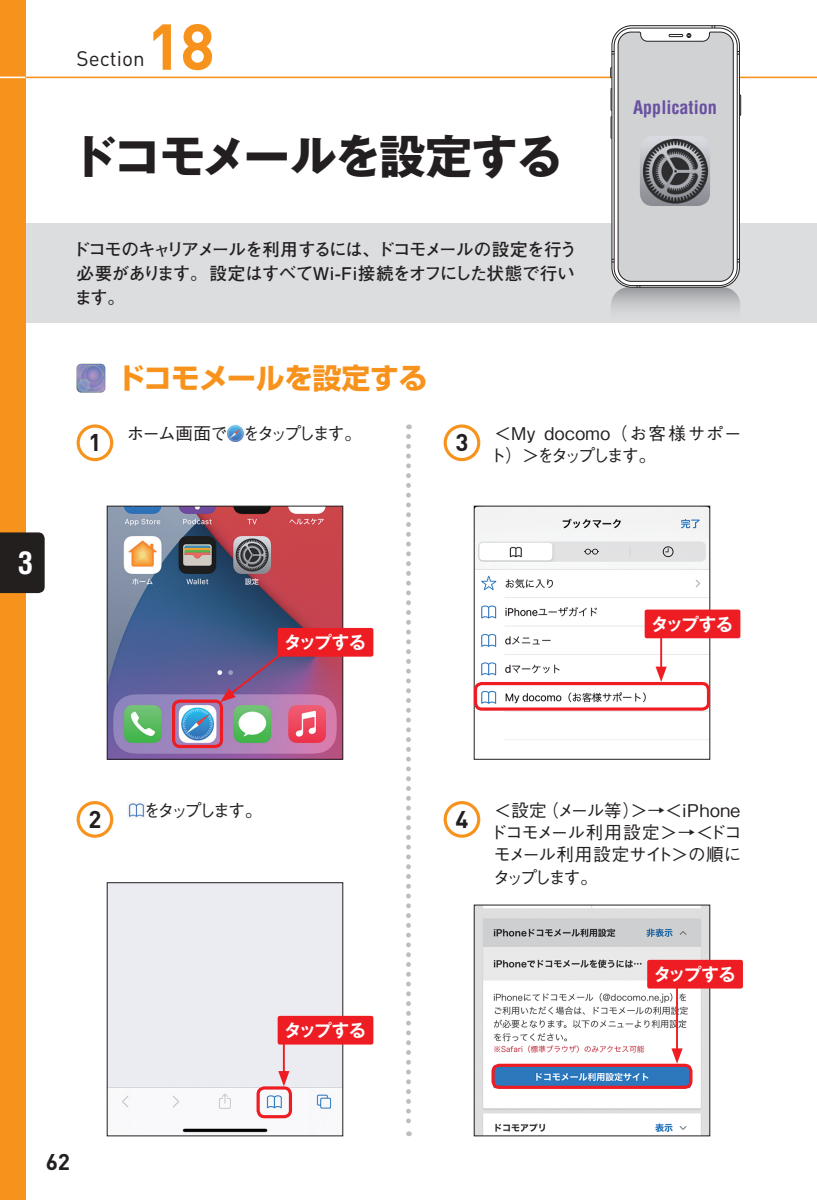
<style>
.page{position:relative;width:817px;height:1200px;background:#fff}
.page>*{position:absolute;margin:0;border:0;box-sizing:border-box;transform-origin:0 0}
.t1{font:700 63.68px "DIN";color:#f7931d}
.t2{font:700 46.35px "Gothic MB101 Pro";letter-spacing:-.035em;color:#231f20}
.t3{font:700 condensed 30.38px "Helvetica";color:#fff}
.t4{font:700 28.8px "Shin Go Pro";letter-spacing:-.01em;color:#f7931d}
.t5{font:700 23.85px "DIN";color:#231f20}
.t6{font:700 22.5px "DIN";color:#231f20}
.t7{font:20.7px "DIN";color:#231f20}
.t8{font:700 condensed 18.22px "Helvetica";color:#6850a1}
.t9{font:700 17.55px/23.8px "Futo Go B101 Pro";letter-spacing:-.035em;color:#231f20;text-align:justify}
.t10{font:500 17.55px/22.3px "Gothic BBB Pro";letter-spacing:-.08em;color:#231f20;text-align:justify}
.t11{font:500 17.55px/22.3px "Gothic BBB Pro";letter-spacing:.03em;color:#231f20}
.t12{font:700 17.55px "Gothic MB101 Pro De";letter-spacing:-.065em;color:#fff}
.t13{font:500 17.55px "Gothic BBB Pro";letter-spacing:-.15em;color:#231f20}
.t14{font:500 17.55px "Gothic BBB Pro";letter-spacing:-.195em;color:#231f20}
</style>
<div class="page">
<div style="left:0;top:223px;width:816px;height:99px;background:#dcdddf"></div>
<hr style="left:0;top:77px;width:816px;height:1px;background:#f7931d">
<svg style="left:406px;top:436px;width:5px;height:699px"></svg>
<svg style="left:609px;top:26px;width:132px;height:284px"></svg>
<img style="left:109px;top:507px;width:232px;height:250px">
<div style="left:107px;top:505px;width:236px;height:254px;border:1px solid #231f20"></div>
<img style="left:109px;top:884px;width:232px;height:249px">
<img style="left:476px;top:507px;width:232px;height:233px">
<img style="left:476px;top:906px;width:232px;height:227px">
<div style="left:474px;top:904px;width:236px;height:231px;border:1px solid #231f20"></div>
<img style="left:639px;top:136px;width:71px;height:70px">
<hr style="left:283px;top:1022px;width:2px;height:52px;background:#ee1d23">
<svg style="left:278px;top:1070px;width:11px;height:16px"></svg>
<svg style="left:77px;top:364px;width:28px;height:28px"></svg>
<svg style="left:220px;top:644px;width:73px;height:58px;background:#715e92"></svg>
<hr style="left:660px;top:618px;width:2px;height:52px;background:#ee1d23">
<svg style="left:655px;top:666px;width:11px;height:15px"></svg>
<hr style="left:676px;top:982px;width:1px;height:69px;background:#ee1d23">
<svg style="left:671px;top:1048px;width:11px;height:15px"></svg>
<div style="left:443px;top:424px;width:37px;height:37px;border:3px solid #f7931d;border-radius:50%"></div>
<div style="left:443px;top:800px;width:37px;height:37px;border:3px solid #f7931d;border-radius:50%"></div>
<div style="left:277px;top:627px;width:96px;height:29px;background:#ee1d23;border-radius:2px"></div>
<div style="left:644px;top:609px;width:96px;height:29px;background:#ee1d23;border-radius:2px"></div>
<div style="left:277px;top:1015px;width:96px;height:29px;background:#ee1d23;border-radius:2px"></div>
<div style="left:647px;top:959px;width:95px;height:29px;background:#ee1d23;border-radius:2px"></div>
<div style="left:77px;top:424px;width:36px;height:37px;border:3px solid #f7931d;border-radius:50%"></div>
<img style="left:227px;top:424px;width:17px;height:18px">
<div style="left:77px;top:800px;width:36px;height:37px;border:3px solid #f7931d;border-radius:50%"></div>
<img style="left:128px;top:803px;width:17px;height:15px">
<div style="left:172px;top:699px;width:51px;height:48px;border:3px solid #ee1d23;border-radius:6px"></div>
<div style="left:256px;top:1086px;width:36px;height:31px;border:3px solid #ee1d23;border-radius:6px"></div>
<div style="left:474px;top:681px;width:236px;height:29px;border:3px solid #ee1d23;border-radius:6px"></div>
<div style="left:491px;top:1063px;width:201px;height:25px;border:3px solid #ee1d23;border-radius:6px"></div>
<div style="left:0;top:0;width:26px;height:1199px;background:#f7931d"></div>
<div style="left:0;top:532px;width:45px;height:61px;background:#231f1f"></div>
<svg style="left:0;top:77px;width:26px;height:1px"></svg>
<h3 class="t3" style="left:18px;top:544px;width:17px">3</h3>
<p class="t7" style="left:77px;top:45px;width:70px">Section</p>
<h1 class="t1" style="left:147px;top:5px;width:69px">18</h1>
<h2 class="t2" style="left:71px;top:118px;width:493px">ドコモメールを設定する</h2>
<p class="t9" style="left:73px;top:235px;width:505px">ドコモのキャリアメールを利用するには、ドコモメールの設定を行う必要があります。設定はすべてWi-Fi接続をオフにした状態で行います。</p>
<h3 class="t4" style="left:116px;top:355px;width:313px">ドコモメールを設定する</h3>
<p class="t8" style="left:633px;top:96px;width:85px">Application</p>
<h3 class="t5" style="left:88px;top:427px;width:14px">1</h3>
<p class="t13" style="left:127px;top:419px;width:237px">ホーム画面で をタップします。</p>
<p class="t12" style="left:284px;top:627px;width:84px">タップする</p>
<h3 class="t5" style="left:455px;top:427px;width:14px">3</h3>
<p class="t11" style="left:489px;top:420px;width:254px">＜My docomo（お客様サポート）＞をタップします。</p>
<p class="t12" style="left:650px;top:609px;width:84px">タップする</p>
<h3 class="t5" style="left:88px;top:803px;width:14px">2</h3>
<p class="t14" style="left:143px;top:795px;width:121px">をタップします。</p>
<p class="t6" style="left:46px;top:1146px;width:26px">62</p>
<p class="t12" style="left:284px;top:1015px;width:84px">タップする</p>
<h3 class="t5" style="left:455px;top:803px;width:14px">4</h3>
<p class="t10" style="left:489px;top:796px;width:254px">＜設定（メール等）＞→＜iPhoneドコモメール利用設定＞→＜ドコモメール利用設定サイト＞の順にタップします。</p>
<p class="t12" style="left:653px;top:959px;width:84px">タップする</p>
</div>
